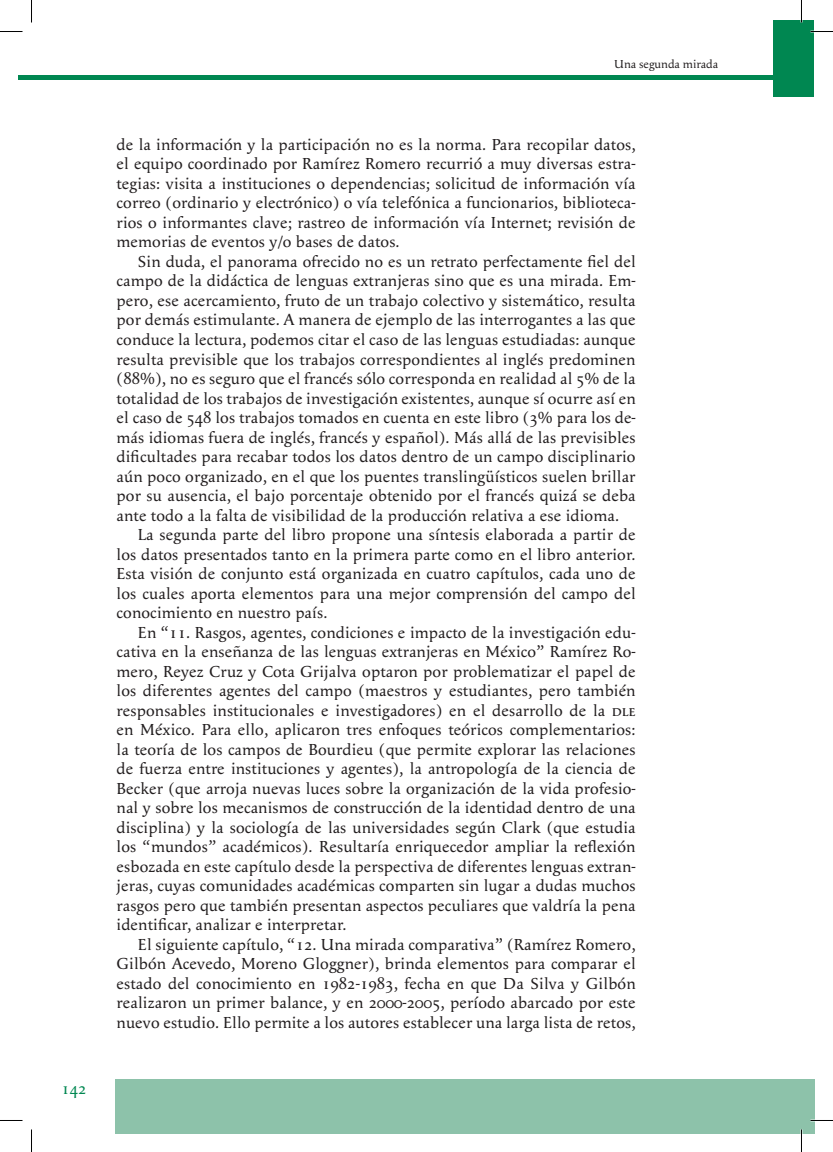
<style>
.page{position:relative;width:833px;height:1152px;background:#fff}
.page>*{position:absolute;margin:0;border:0;box-sizing:border-box;transform-origin:0 0}
.t1{font:16.5px/19.5px "Apolline";letter-spacing:.01em;color:#231f20;text-align:justify}
.t2{font:16.5px "Apolline";color:#008751}
.t3{font:12px "Apolline";color:#231f20}
.s1{font-family:"Apolline Regular SC"}
</style>
<div class="page">
<div style="left:772px;top:20px;width:29px;height:76px;background:#008751"></div>
<div style="left:801px;top:20px;width:13px;height:76px;background:#008751"></div>
<div style="left:801px;top:1079px;width:13px;height:54px;background:#8dc2aa"></div>
<div style="left:115px;top:1079px;width:686px;height:54px;background:#8dc2aa"></div>
<hr style="left:19px;top:75px;width:755px;height:4px;background:#008751">
<hr style="left:810px;top:1119px;width:23px;height:2px;background:#fff">
<hr style="left:800px;top:0;width:2px;height:22px;background:#fff">
<hr style="left:800px;top:1129px;width:2px;height:22px;background:#fff">
<svg style="left:0;top:31px;width:22px;height:1px"></svg>
<svg style="left:810px;top:31px;width:23px;height:1px"></svg>
<svg style="left:0;top:1120px;width:22px;height:1px"></svg>
<svg style="left:810px;top:1120px;width:23px;height:1px"></svg>
<svg style="left:31px;top:0;width:1px;height:22px"></svg>
<svg style="left:31px;top:1129px;width:1px;height:22px"></svg>
<svg style="left:801px;top:0;width:1px;height:22px"></svg>
<svg style="left:801px;top:1129px;width:1px;height:22px"></svg>
<p class="t2" style="left:61px;top:1078px;width:26px">142</p>
<p class="t3" style="left:614px;top:57px;width:106px">Una segunda mirada</p>
<p class="t1" style="left:117px;top:135px;width:520px">de la información y la participación no es la norma. Para recopilar datos, el equipo coordinado por Ramírez Romero recurrió a muy diversas estra&shy;tegias: visita a instituciones o dependencias; solicitud de información vía correo (ordinario y electrónico) o vía telefónica a funcionarios, biblioteca&shy;rios o informantes clave; rastreo de información vía Internet; revisión de memorias de eventos y/o bases de datos.</p>
<p class="t1" style="left:117px;top:252px;width:520px;text-indent:21px">Sin duda, el panorama ofrecido no es un retrato perfectamente fiel del campo de la didáctica de lenguas extranjeras sino que es una mirada. Em&shy;pero, ese acercamiento, fruto de un trabajo colectivo y sistemático, resulta por demás estimulante. A manera de ejemplo de las interrogantes a las que conduce la lectura, podemos citar el caso de las lenguas estudiadas: aunque resulta previsible que los trabajos correspondientes al inglés predominen (88%), no es seguro que el francés sólo corresponda en realidad al 5% de la totalidad de los trabajos de investigación existentes, aunque sí ocurre así en el caso de 548 los trabajos tomados en cuenta en este libro (3% para los de&shy;más idiomas fuera de inglés, francés y español). Más allá de las previsibles dificultades para recabar todos los datos dentro de un campo disciplinario aún poco organizado, en el que los puentes translingüísticos suelen brillar por su ausencia, el bajo porcentaje obtenido por el francés quizá se deba ante todo a la falta de visibilidad de la producción relativa a ese idioma.</p>
<p class="t1" style="left:117px;top:525px;width:520px;text-indent:21px">La segunda parte del libro propone una síntesis elaborada a partir de los datos presentados tanto en la primera parte como en el libro anterior.<br>Esta visión de conjunto está organizada en cuatro capítulos, cada uno de los cuales aporta elementos para una mejor comprensión del campo del conocimiento en nuestro país.</p>
<p class="t1" style="left:117px;top:622px;width:520px;text-indent:21px">En “11. Rasgos, agentes, condiciones e impacto de la investigación edu&shy;cativa en la enseñanza de las lenguas extranjeras en México” Ramírez Ro&shy;mero, Reyez Cruz y Cota Grijalva optaron por problematizar el papel de los diferentes agentes del campo (maestros y estudiantes, pero también responsables institucionales e investigadores) en el desarrollo de la <span class="s1">dle </span>en México. Para ello, aplicaron tres enfoques teóricos complementarios: la teoría de los campos de Bourdieu (que permite explorar las relaciones de fuerza entre instituciones y agentes), la antropología de la ciencia de Becker (que arroja nuevas luces sobre la organización de la vida profesio&shy;nal y sobre los mecanismos de construcción de la identidad dentro de una disciplina) y la sociología de las universidades según Clark (que estudia los “mundos” académicos). Resultaría enriquecedor ampliar la reflexión esbozada en este capítulo desde la perspectiva de diferentes lenguas extran&shy;jeras, cuyas comunidades académicas comparten sin lugar a dudas muchos rasgos pero que también presentan aspectos peculiares que valdría la pena identificar, analizar e interpretar.</p>
<p class="t1" style="left:117px;top:934px;width:520px;text-indent:21px">El siguiente capítulo, “12. Una mirada comparativa” (Ramírez Romero, Gilbón Acevedo, Moreno Gloggner), brinda elementos para comparar el estado del conocimiento en 1982-1983, fecha en que Da Silva y Gilbón realizaron un primer balance, y en 2000-2005, período abarcado por este nuevo estudio. Ello permite a los autores establecer una larga lista de retos,</p>
</div>
